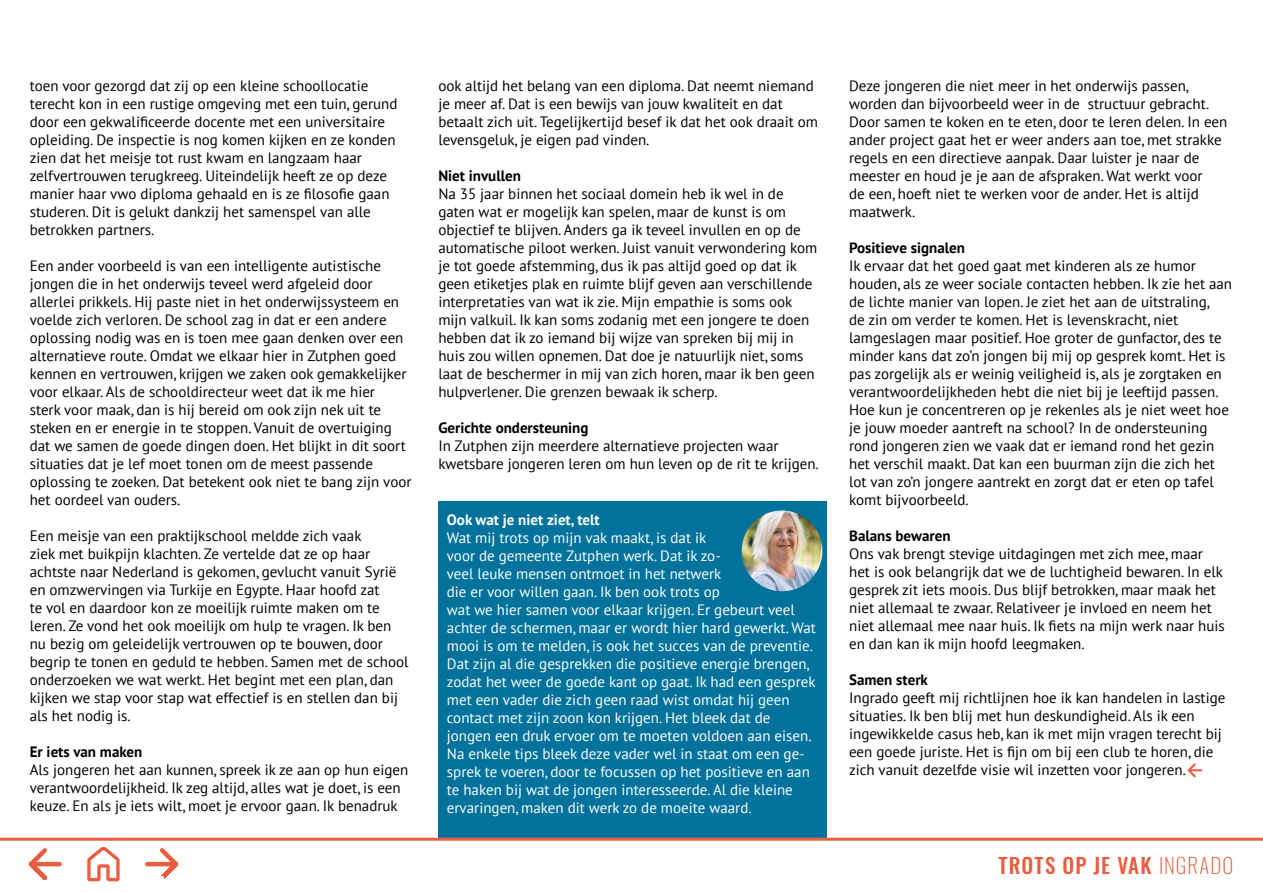
<style>
.page{position:relative;width:1263px;height:893px;background:#fff}
.page>*{position:absolute;margin:0;border:0;box-sizing:border-box;transform-origin:0 0}
.t1{font:500 21px "Oswald";letter-spacing:.05em;color:#eb5d40}
.t2{font:15px/18px "PT Sans";color:#000}
.t3{font:15px/18px "PT Sans";color:#fff}
.t4{font:700 15px "PT Sans";color:#000}
.t5{font:700 15px "PT Sans";color:#fff}
.s1{font-weight:200}
</style>
<div class="page">
<div style="left:438px;top:501px;width:389px;height:337px;background:#00729c"></div>
<img style="left:742px;top:510px;width:80px;height:81px;border-radius:40px">
<svg style="left:1188px;top:763px;width:14px;height:14px"></svg>
<svg style="left:145px;top:848px;width:34px;height:32px"></svg>
<svg style="left:28px;top:848px;width:34px;height:33px"></svg>
<svg style="left:87px;top:847px;width:33px;height:35px"></svg>
<hr style="left:0;top:838px;width:1263px;height:3px;background:#eb5d40">
<p class="t2" style="left:30px;top:76px;width:369px">toen voor gezorgd dat zij op een kleine schoollocatie terecht kon in een rustige omgeving met een tuin, gerund door een gekwalificeerde docente met een universitaire opleiding. De inspectie is nog komen kijken en ze konden zien dat het meisje tot rust kwam en langzaam haar zelfvertrouwen terugkreeg. Uiteindelijk heeft ze op deze manier haar vwo diploma gehaald en is ze filosofie gaan studeren. Dit is gelukt dankzij het samenspel van alle betrokken partners.</p>
<p class="t2" style="left:30px;top:256px;width:383px">Een ander voorbeeld is van een intelligente autistische jongen die in het onderwijs teveel werd afgeleid door allerlei prikkels. Hij paste niet in het onderwijssysteem en voelde zich verloren. De school zag in dat er een andere oplossing nodig was en is toen mee gaan denken over een alternatieve route. Omdat we elkaar hier in Zutphen goed kennen en vertrouwen, krijgen we zaken ook gemakkelijker voor elkaar. Als de schooldirecteur weet dat ik me hier<br>sterk voor maak, dan is hij bereid om ook zijn nek uit te steken en er energie in te stoppen. Vanuit de overtuiging dat we samen de goede dingen doen. Het blijkt in dit soort situaties dat je lef moet tonen om de meest passende oplossing te zoeken. Dat betekent ook niet te bang zijn voor het oordeel van ouders.</p>
<p class="t2" style="left:30px;top:526px;width:380px">Een meisje van een praktijkschool meldde zich vaak<br>ziek met buikpijn klachten. Ze vertelde dat ze op haar achtste naar Nederland is gekomen, gevlucht vanuit Syrië en omzwervingen via Turkije en Egypte. Haar hoofd zat<br>te vol en daardoor kon ze moeilijk ruimte maken om te leren. Ze vond het ook moeilijk om hulp te vragen. Ik ben nu bezig om geleidelijk vertrouwen op te bouwen, door begrip te tonen en geduld te hebben. Samen met de school onderzoeken we wat werkt. Het begint met een plan, dan kijken we stap voor stap wat effectief is en stellen dan bij als het nodig is.</p>
<p class="t4" style="left:30px;top:741px;width:114px">Er iets van maken</p>
<p class="t2" style="left:30px;top:760px;width:380px">Als jongeren het aan kunnen, spreek ik ze aan op hun eigen verantwoordelijkheid. Ik zeg altijd, alles wat je doet, is een keuze. En als je iets wilt, moet je ervoor gaan. Ik benadruk</p>
<p class="t2" style="left:438px;top:76px;width:381px">ook altijd het belang van een diploma. Dat neemt niemand je meer af. Dat is een bewijs van jouw kwaliteit en dat betaalt zich uit. Tegelijkertijd besef ik dat het ook draait om levensgeluk, je eigen pad vinden.</p>
<p class="t4" style="left:438px;top:165px;width:84px">Niet invullen</p>
<p class="t2" style="left:438px;top:184px;width:380px">Na 35 jaar binnen het sociaal domein heb ik wel in de gaten wat er mogelijk kan spelen, maar de kunst is om objectief te blijven. Anders ga ik teveel invullen en op de automatische piloot werken. Juist vanuit verwondering kom je tot goede afstemming, dus ik pas altijd goed op dat ik geen etiketjes plak en ruimte blijf geven aan verschillende interpretaties van wat ik zie. Mijn empathie is soms ook mijn valkuil. Ik kan soms zodanig met een jongere te doen hebben dat ik zo iemand bij wijze van spreken bij mij in huis zou willen opnemen. Dat doe je natuurlijk niet, soms laat de beschermer in mij van zich horen, maar ik ben geen hulpverlener. Die grenzen bewaak ik scherp.</p>
<p class="t4" style="left:438px;top:417px;width:152px">Gerichte ondersteuning</p>
<p class="t2" style="left:438px;top:436px;width:382px">In Zutphen zijn meerdere alternatieve projecten waar kwetsbare jongeren leren om hun leven op de rit te krijgen.</p>
<p class="t5" style="left:447px;top:510px;width:154px">Ook wat je niet ziet, telt</p>
<p class="t3" style="left:447px;top:528px;width:371px">Wat mij trots op mijn vak maakt, is dat ik<br>voor de gemeente Zutphen werk. Dat ik zo-<br>veel leuke mensen ontmoet in het netwerk<br>die er voor willen gaan. Ik ben ook trots op<br>wat we hier samen voor elkaar krijgen. Er gebeurt veel achter de schermen, maar er wordt hier hard gewerkt. Wat mooi is om te melden, is ook het succes van de preventie.<br>Dat zijn al die gesprekken die positieve energie brengen, zodat het weer de goede kant op gaat. Ik had een gesprek met een vader die zich geen raad wist omdat hij geen contact met zijn zoon kon krijgen. Het bleek dat de jongen een druk ervoer om te moeten voldoen aan eisen.<br>Na enkele tips bleek deze vader wel in staat om een ge&shy;sprek te voeren, door te focussen op het positieve en aan te haken bij wat de jongen interesseerde. Al die kleine ervaringen, maken dit werk zo de moeite waard.</p>
<p class="t2" style="left:849px;top:76px;width:380px">Deze jongeren die niet meer in het onderwijs passen, worden dan bijvoorbeeld weer in de structuur gebracht.<br>Door samen te koken en te eten, door te leren delen. In een ander project gaat het er weer anders aan toe, met strakke regels en een directieve aanpak. Daar luister je naar de meester en houd je je aan de afspraken. Wat werkt voor<br>de een, hoeft niet te werken voor de ander. Het is altijd maatwerk.</p>
<p class="t4" style="left:849px;top:237px;width:117px">Positieve signalen</p>
<p class="t2" style="left:849px;top:256px;width:384px">Ik ervaar dat het goed gaat met kinderen als ze humor houden, als ze weer sociale contacten hebben. Ik zie het aan de lichte manier van lopen. Je ziet het aan de uitstraling,<br>de zin om verder te komen. Het is levenskracht, niet lamgeslagen maar positief. Hoe groter de gunfactor, des te minder kans dat zo’n jongen bij mij op gesprek komt. Het is pas zorgelijk als er weinig veiligheid is, als je zorgtaken en verantwoordelijkheden hebt die niet bij je leeftijd passen.<br>Hoe kun je concentreren op je rekenles als je niet weet hoe je jouw moeder aantreft na school? In de ondersteuning rond jongeren zien we vaak dat er iemand rond het gezin het verschil maakt. Dat kan een buurman zijn die zich het lot van zo’n jongere aantrekt en zorgt dat er eten op tafel komt bijvoorbeeld.</p>
<p class="t4" style="left:849px;top:525px;width:103px">Balans bewaren</p>
<p class="t2" style="left:849px;top:544px;width:377px">Ons vak brengt stevige uitdagingen met zich mee, maar het is ook belangrijk dat we de luchtigheid bewaren. In elk gesprek zit iets moois. Dus blijf betrokken, maar maak het niet allemaal te zwaar. Relativeer je invloed en neem het niet allemaal mee naar huis. Ik fiets na mijn werk naar huis en dan kan ik mijn hoofd leegmaken.</p>
<p class="t4" style="left:849px;top:669px;width:80px">Samen sterk</p>
<p class="t2" style="left:849px;top:688px;width:378px">Ingrado geeft mij richtlijnen hoe ik kan handelen in lastige situaties. Ik ben blij met hun deskundigheid. Als ik een ingewikkelde casus heb, kan ik met mijn vragen terecht bij een goede juriste. Het is fijn om bij een club te horen, die zich vanuit dezelfde visie wil inzetten voor jongeren.</p>
<h1 class="t1" style="left:998px;top:854px;width:236px">TROTS OP JE VAK <span class="s1">INGRADO</span></h1>
</div>
